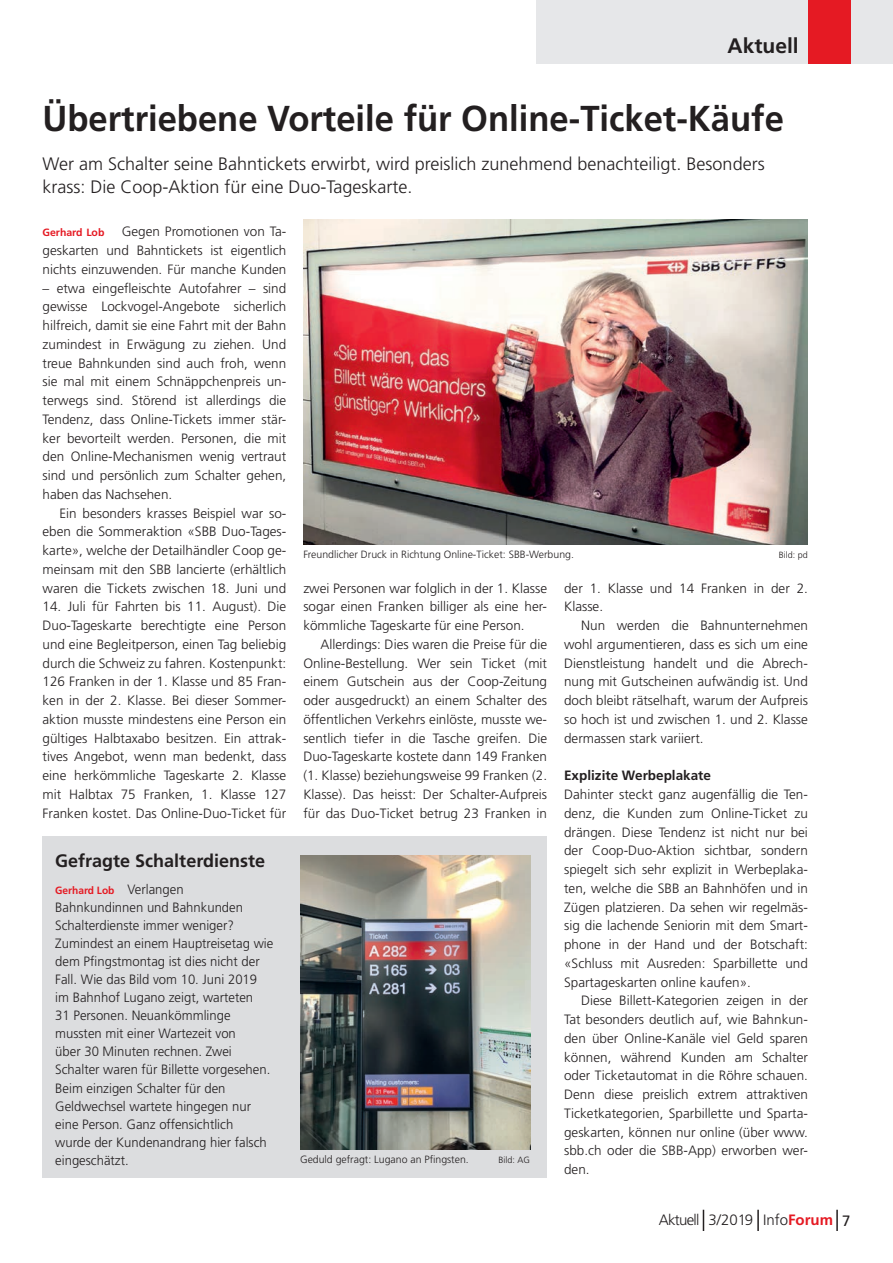
<style>
.page{position:relative;width:893px;height:1263px;background:#fff}
.page>*{position:absolute;margin:0;border:0;box-sizing:border-box;transform-origin:0 0}
.Titel_2{font:700 36px "Frutiger";color:#231f20;scale:.96 1}
.Lead{font:700 21px "Frutiger";color:#231f20}
.Lead-2{font:300 18px/23.2px "Frutiger";color:#231f20}
.Lead-3{font:700 18px "Frutiger";color:#231f20}
.Lead-4{font:300 15px "Frutiger";letter-spacing:-.05em;color:#231f20}
.Grundtext_mit_Einzug{font:300 13.5px/18.8px "Frutiger";color:#231f20;text-align:justify}
.Grundtext{font:300 13.5px/18.8px "Frutiger";color:#231f20;text-align:justify}
.Lead-5{font:300 13.5px/18px "Frutiger";color:#231f20}
.Grundtext-2{font:700 13.5px "Frutiger";color:#231f20}
.Legende{font:300 10.5px "Frutiger";color:#231f20}
.Lead-6{font:700 10.5px "Frutiger";color:#e51a23}
.Grundtext-3{font:700 10.5px "Frutiger";color:#e51a23}
.Legende-2{font:300 9px "Frutiger";color:#231f20}
.s1{font-weight:300;font-size:13.5px;color:#231f20}
.s2{font-weight:700;color:#e51a23}
.s3{font-weight:400}
</style>
<div class="page">
<div style="left:536px;top:0;width:357px;height:64px;background:#e6e7e9"></div>
<div style="left:808px;top:0;width:42px;height:64px;background:#e51a23"></div>
<svg style="left:703px;top:1210px;width:1px;height:21px"></svg>
<hr style="left:757px;top:1210px;width:2px;height:21px;background:#231f20">
<hr style="left:836px;top:1210px;width:2px;height:21px;background:#231f20">
<div style="left:43px;top:836px;width:504px;height:342px;background:#dcdddf"></div>
<img style="left:300px;top:855px;width:230px;height:294px">
<img style="left:303px;top:220px;width:505px;height:324px">
<p class="Lead" style="left:727px;top:33px;width:73px">Aktuell</p>
<p class="Titel_2" style="left:43px;top:98px;width:774px">Übertriebene Vorteile für Online-Ticket-Käufe</p>
<p class="Lead-2" style="left:43px;top:152px;width:724px">Wer am Schalter seine Bahntickets erwirbt, wird preislich zunehmend benachteiligt. Besonders krass: Die Coop-Aktion für eine Duo-Tageskarte.</p>
<p class="Grundtext-3" style="left:43px;top:227px;width:63px">Gerhard Lob</p>
<p class="Grundtext" style="left:43px;top:223px;width:245px;text-indent:79px">Gegen Promotionen von Ta&shy;geskarten und Bahntickets ist eigentlich nichts einzuwenden. Für manche Kunden</p>
<p class="Grundtext" style="left:43px;top:279px;width:245px">– etwa eingefleischte Autofahrer – sind gewisse Lockvogel-Angebote sicherlich hilfreich, damit sie eine Fahrt mit der Bahn zumindest in Erwägung zu ziehen. Und treue Bahnkunden sind auch froh, wenn sie mal mit einem Schnäppchenpreis un&shy;terwegs sind. Störend ist allerdings die Tendenz, dass Online-Tickets immer stär&shy;ker bevorteilt werden. Personen, die mit den Online-Mechanismen wenig vertraut sind und persönlich zum Schalter gehen, haben das Nachsehen.</p>
<p class="Grundtext_mit_Einzug" style="left:43px;top:504px;width:245px;text-indent:17px">Ein besonders krasses Beispiel war so&shy;eben die Sommeraktion «SBB Duo-Tages&shy;karte», welche der Detailhändler Coop ge&shy;meinsam mit den SBB lancierte (erhältlich waren die Tickets zwischen 18. Juni und</p>
<p class="Grundtext_mit_Einzug" style="left:43px;top:598px;width:245px">14. Juli für Fahrten bis 11. August). Die Duo-Tageskarte berechtigte eine Person und eine Begleitperson, einen Tag beliebig durch die Schweiz zu fahren. Kostenpunkt:<br>126 Franken in der 1. Klasse und 85 Fran&shy;ken in der 2. Klasse. Bei dieser Sommer&shy;aktion musste mindestens eine Person ein gültiges Halbtaxabo besitzen. Ein attrak&shy;tives Angebot, wenn man bedenkt, dass eine herkömmliche Tageskarte 2. Klasse mit Halbtax 75 Franken, 1. Klasse 127<br>Franken kostet. Das Online-Duo-Ticket für</p>
<p class="Legende" style="left:303px;top:548px;width:270px">Freundlicher Druck in Richtung Online-Ticket: SBB-Werbung.</p>
<p class="Legende-2" style="left:779px;top:550px;width:31px">Bild: pd</p>
<p class="Grundtext_mit_Einzug" style="left:303px;top:579px;width:245px">zwei Personen war folglich in der 1. Klasse sogar einen Franken billiger als eine her&shy;kömmliche Tageskarte für eine Person.</p>
<p class="Grundtext_mit_Einzug" style="left:303px;top:635px;width:245px;text-align:left;text-indent:17px">Allerdings: Dies waren die Preise für die Online-Bestellung. Wer sein Ticket (mit einem Gutschein aus der Coop-Zeitung oder ausgedruckt) an einem Schalter des öffentlichen Verkehrs einlöste, musste we&shy;sentlich tiefer in die Tasche greifen. Die Duo-Tageskarte kostete dann 149 Franken (1. Klasse) beziehungsweise 99 Franken (2.<br>Klasse). Das heisst: Der Schalter-Aufpreis für das Duo-Ticket betrug 23 Franken in</p>
<p class="Grundtext_mit_Einzug" style="left:564px;top:579px;width:243px">der 1. Klasse und 14 Franken in der 2.<br>Klasse.</p>
<p class="Grundtext_mit_Einzug" style="left:564px;top:616px;width:245px;text-indent:17px">Nun werden die Bahnunternehmen wohl argumentieren, dass es sich um eine Dienstleistung handelt und die Abrech&shy;nung mit Gutscheinen aufwändig ist. Und doch bleibt rätselhaft, warum der Aufpreis so hoch ist und zwischen 1. und 2. Klasse dermassen stark variiert.</p>
<p class="Grundtext-2" style="left:564px;top:768px;width:148px">Explizite Werbeplakate</p>
<p class="Grundtext" style="left:564px;top:785px;width:245px">Dahinter steckt ganz augenfällig die Ten&shy;denz, die Kunden zum Online-Ticket zu drängen. Diese Tendenz ist nicht nur bei der Coop-Duo-Aktion sichtbar, sondern spiegelt sich sehr explizit in Werbeplaka&shy;ten, welche die SBB an Bahnhöfen und in Zügen platzieren. Da sehen wir regelmäs&shy;sig die lachende Seniorin mit dem Smart&shy;phone in der Hand und der Botschaft: «Schluss mit Ausreden: Sparbillette und Spartageskarten online kaufen».</p>
<p class="Grundtext_mit_Einzug" style="left:564px;top:991px;width:245px;text-align:left;text-indent:17px">Diese Billett-Kategorien zeigen in der Tat besonders deutlich auf, wie Bahnkun&shy;den über Online-Kanäle viel Geld sparen können, während Kunden am Schalter oder Ticketautomat in die Röhre schauen.<br>Denn diese preislich extrem attraktiven Ticketkategorien, Sparbillette und Sparta&shy;geskarten, können nur online (über www. sbb.ch oder die SBB-App) erworben wer&shy;den.</p>
<p class="Lead-3" style="left:55px;top:850px;width:211px">Gefragte Schalterdienste</p>
<p class="Lead-6" style="left:55px;top:885px;width:130px">Gerhard Lob <span class="s1">Verlangen</span></p>
<p class="Lead-5" style="left:55px;top:899px;width:220px">Bahnkundinnen und Bahnkunden<br>Schalterdienste immer weniger?<br>Zumindest an einem Hauptreisetag wie dem Pfingstmontag ist dies nicht der<br>Fall. Wie das Bild vom 10. Juni 2019 im Bahnhof Lugano zeigt, warteten<br>31 Personen. Neuankömmlinge mussten mit einer Wartezeit von<br>über 30 Minuten rechnen. Zwei<br>Schalter waren für Billette vorgesehen.<br>Beim einzigen Schalter für den<br>Geldwechsel wartete hingegen nur eine Person. Ganz offensichtlich<br>wurde der Kundenandrang hier falsch eingeschätzt.</p>
<p class="Legende" style="left:300px;top:1153px;width:168px">Geduld gefragt: Lugano an Pfingsten.</p>
<p class="Legende-2" style="left:499px;top:1155px;width:33px">Bild: AG</p>
<p class="Lead-4" style="left:659px;top:1211px;width:193px">Aktuell 3/2019 Info<span class="s2">Forum</span> <span class="s3">7</span></p>
</div>
